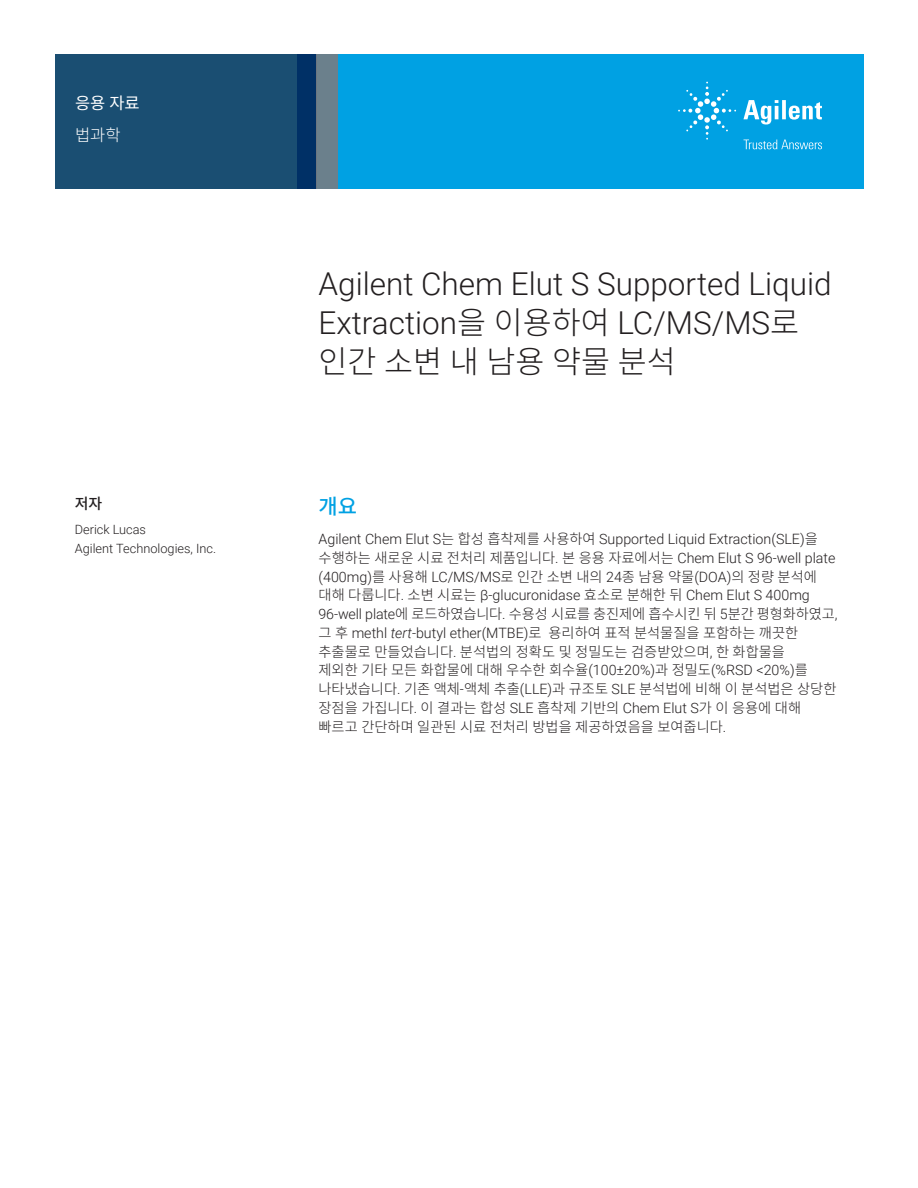
<style>
.page{position:relative;width:918px;height:1188px;background:#fff}
.page>*{position:absolute;margin:0;border:0;box-sizing:border-box;transform-origin:0 0}
.t1{font:300 31.5px/39px "Roboto";color:#231f20}
.t2{font:300 31.5px "Noto Sans CJ Kkr";color:#231f20}
.t3{font:500 21px "Noto Sans CJ Kkr";color:#00a1e3}
.t4{font:16.5px "Noto Sans CJ Kkr";color:#fff}
.t5{font:300 16.5px "Noto Sans CJ Kkr";color:#fff}
.t6{font:500 15px "Noto Sans CJ Kkr";color:#231f20}
.t7{font:300 14.25px/18.8px "Noto Sans CJ Kkr";color:#231f20}
.t8{font:300 14.25px/18.8px "Roboto";color:#231f20}
.t9{font:300 12.75px/18.8px "Roboto";color:#231f20}
.s1{font-family:"Noto Sans CJ Kkr"}
.s2{font-family:"Roboto"}
.s3{font-style:italic}
</style>
<div class="page">
<div style="left:297px;top:54px;width:567px;height:135px;background:#00a1e3"></div>
<svg style="left:55px;top:54px;width:261px;height:135px;background:#184b71"></svg>
<div style="left:316px;top:54px;width:22px;height:135px;background:#6b808c"></div>
<svg style="left:743px;top:100px;width:79px;height:25px"></svg>
<svg style="left:678px;top:82px;width:58px;height:58px"></svg>
<svg style="left:744px;top:140px;width:78px;height:9px"></svg>
<p class="t4" style="left:75px;top:94px;width:66px">응용 자료</p>
<p class="t5" style="left:75px;top:126px;width:47px">법과학</p>
<p class="t6" style="left:75px;top:495px;width:29px">저자</p>
<p class="t9" style="left:75px;top:519px;width:143px">Derick Lucas<br>Agilent Technologies, Inc.</p>
<h1 class="t1" style="left:319px;top:263px;width:515px">Agilent Chem Elut S Supported Liquid<br>Extraction<span class="s1">을 이용하여</span> LC/MS/MS<span class="s1">로</span></h1>
<h1 class="t2" style="left:319px;top:343px;width:359px">인간 소변 내 남용 약물 분석</h1>
<h2 class="t3" style="left:319px;top:494px;width:40px">개요</h2>
<p class="t8" style="left:319px;top:529px;width:501px">Agilent Chem Elut S<span class="s1">는 합성 흡착제를 사용하여</span> Supported Liquid Extraction(SLE)<span class="s1">을</span></p>
<p class="t7" style="left:319px;top:549px;width:518px">수행하는 새로운 시료 전처리 제품입니다<span class="s2">.</span> 본 응용 자료에서는 <span class="s2">Chem Elut S 96-well plate</span></p>
<p class="t8" style="left:319px;top:567px;width:500px">(400mg)<span class="s1">를 사용해</span> LC/MS/MS<span class="s1">로 인간 소변 내의</span> 24<span class="s1">종 남용 약물</span>(DOA)<span class="s1">의 정량 분석에 대해 다룹니다</span>. <span class="s1">소변 시료는</span> β-glucuronidase <span class="s1">효소로 분해한 뒤</span> Chem Elut S 400mg</p>
<p class="t7" style="left:319px;top:605px;width:520px"><span class="s2">96-well plate</span>에 로드하였습니다<span class="s2">.</span> 수용성 시료를 충진제에 흡수시킨 뒤 <span class="s2">5</span>분간 평형화하였고<span class="s2">,</span></p>
<p class="t8" style="left:319px;top:623px;width:481px"><span class="s1">그 후</span> methl <span class="s3">tert</span>-butyl ether(MTBE)<span class="s1">로 용리하여 표적 분석물질을 포함하는 깨끗한</span></p>
<p class="t7" style="left:319px;top:642px;width:519px">추출물로 만들었습니다<span class="s2">.</span> 분석법의 정확도 및 정밀도는 검증받았으며<span class="s2">,</span> 한 화합물을<br>제외한 기타 모든 화합물에 대해 우수한 회수율<span class="s2">(100±20%)</span>과 정밀도<span class="s2">(%RSD &lt;20%)</span>를 나타냈습니다<span class="s2">.</span> 기존 액체<span class="s2">-</span>액체 추출<span class="s2">(LLE)</span>과 규조토 <span class="s2">SLE</span> 분석법에 비해 이 분석법은 상당한 장점을 가집니다<span class="s2">.</span> 이 결과는 합성 <span class="s2">SLE</span> 흡착제 기반의 <span class="s2">Chem Elut S</span>가 이 응용에 대해 빠르고 간단하며 일관된 시료 전처리 방법을 제공하였음을 보여줍니다<span class="s2">.</span></p>
</div>
